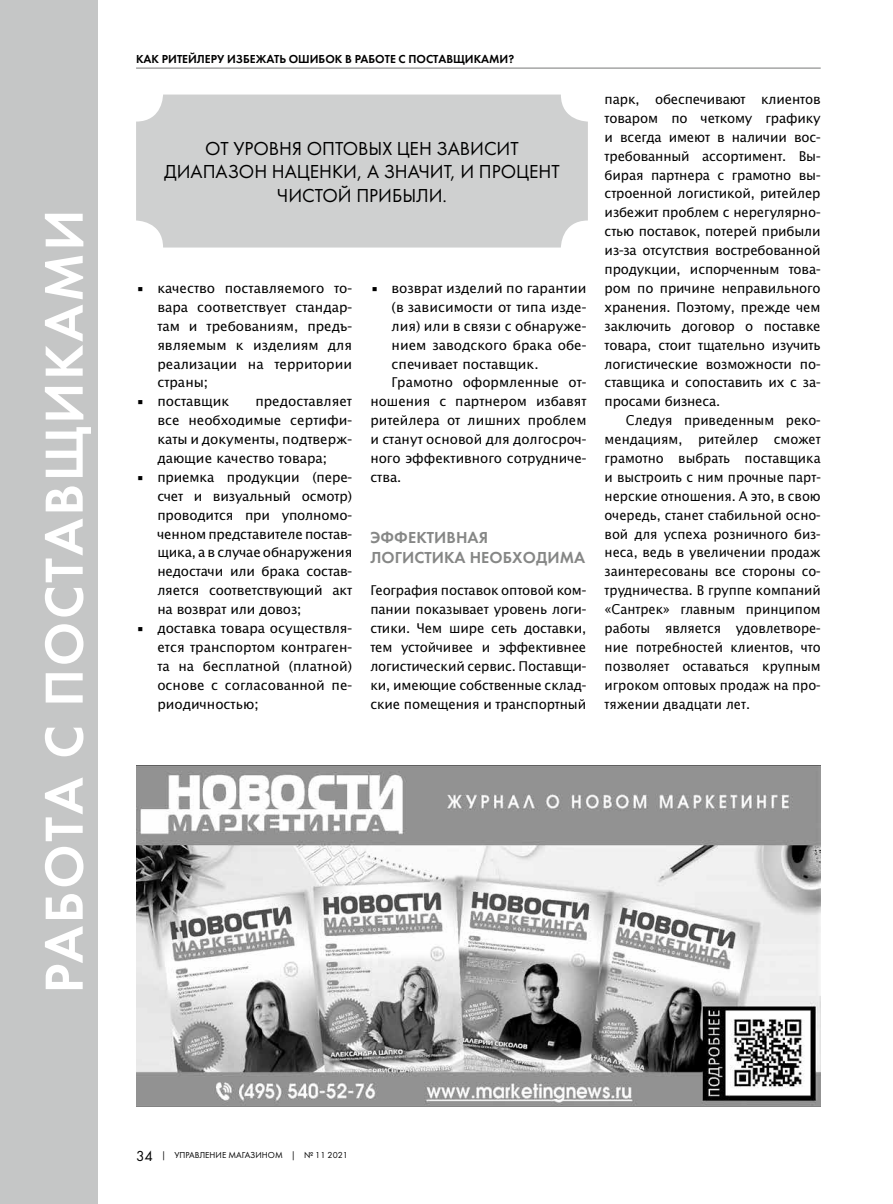
<style>
.page{position:relative;width:893px;height:1204px;background:#fff}
.page>*{position:absolute;margin:0;border:0;box-sizing:border-box;transform-origin:0 0}
.t1{font:55.5px "Futura Demi C";letter-spacing:.05em;color:#fff}
.t2{font:19.5px/23.4px "Futura Book C";color:#000;text-align:center}
.t3{font:16.5px/19.8px "Futura Demi C";letter-spacing:.005em;color:#868786}
.t4{font:13.5px/18.9px "Office Type Sans";color:#000;text-align:justify}
.t5{font:13.5px/18.9px "Office Type Sans";color:#000;text-align:justify;scale:.96 1}
.t6{font:12px "Futura Demi C";color:#000}
.t7{font:9px "Futura Book C";color:#000}
.s1{font-size:15px}
</style>
<div class="page">
<div style="left:0;top:0;width:98px;height:1203px;background:#c5c6c6"></div>
<hr style="left:136px;top:68px;width:685px;height:1px;background:#868786">
<div style="left:136px;top:95px;width:452px;height:152px;background:#cfd0d0;border-radius:27px"></div>
<img style="left:136px;top:765px;width:685px;height:341px">
<h1 class="t1" style="left:32px;top:993px;width:785px;rotate:-90deg">РАБОТА С ПОСТАВЩИКАМИ</h1>
<p class="t6" style="left:136px;top:52px;width:34px">Как ритейлеру</p>
<p class="t6" style="left:227px;top:52px;width:9px">избежать</p>
<p class="t6" style="left:289px;top:52px;width:10px">ошибок</p>
<p class="t6" style="left:345px;top:52px;width:18px">в работе</p>
<p class="t6" style="left:399px;top:52px;width:20px">с поставщиками</p>
<p class="t6" style="left:508px;top:52px;width:7px">?</p>
<h2 class="t2" style="left:164px;top:137px;width:397px">ОТ УРОВНЯ ОПТОВЫХ ЦЕН ЗАВИСИТ<br>ДИАПАЗОН НАЦЕНКИ, А ЗНАЧИТ, И ПРОЦЕНТ<br>ЧИСТОЙ ПРИБЫЛИ.</h2>
<p class="t4" style="left:157px;top:279px;width:196px;text-indent:-21px">• качество поставляемого то&shy;вара соответствует стандар&shy;там и требованиям, предъ&shy;являемым к изделиям для реализации на территории страны;</p>
<p class="t4" style="left:136px;top:392px;width:95px">• поставщик</p>
<p class="t4" style="left:157px;top:392px;width:196px;text-indent:98px">предоставляет все необходимые сертифи&shy;каты и документы, подтверж&shy;дающие качество товара;</p>
<p class="t4" style="left:157px;top:467px;width:196px;text-indent:-21px">• приемка продукции (пере&shy;счет и визуальный осмотр) проводится при уполномо&shy;ченном представителе постав&shy;щика, а в случае обнаружения недостачи или брака состав&shy;ляется соответствующий акт на возврат или довоз;</p>
<p class="t4" style="left:157px;top:618px;width:196px;text-indent:-21px">• доставка товара осуществля&shy;ется транспортом контраген&shy;та на бесплатной (платной) основе с согласованной пе&shy;риодичностью;</p>
<p class="t4" style="left:370px;top:279px;width:218px">• возврат изделий по гарантии</p>
<p class="t4" style="left:392px;top:297px;width:196px">(в зависимости от типа изде-</p>
<p class="t4" style="left:392px;top:316px;width:196px">лия) или в связи с обнаруже-</p>
<p class="t4" style="left:392px;top:335px;width:196px">нием заводского брака обе-</p>
<p class="t4" style="left:392px;top:354px;width:149px">спечивает поставщик.</p>
<p class="t4" style="left:392px;top:373px;width:196px">Грамотно оформленные от-</p>
<p class="t4" style="left:370px;top:392px;width:218px">ношения с партнером избавят</p>
<p class="t4" style="left:370px;top:411px;width:218px">ритейлера от лишних проблем</p>
<p class="t4" style="left:370px;top:430px;width:218px">и станут основой для долгосроч-</p>
<p class="t4" style="left:370px;top:448px;width:218px">ного эффективного сотрудниче-</p>
<p class="t4" style="left:370px;top:467px;width:33px">ства.</p>
<p class="t3" style="left:370px;top:527px;width:216px">ЭФФЕКТИВНАЯ<br>ЛОГИСТИКА НЕОБХОДИМА</p>
<p class="t4" style="left:370px;top:581px;width:218px">География поставок оптовой ком&shy;пании показывает уровень логи&shy;стики. Чем шире сеть доставки, тем устойчивее и эффективнее логистический сервис. Поставщи&shy;ки, имеющие собственные склад&shy;ские помещения и транспортный</p>
<p class="t4" style="left:605px;top:90px;width:218px">парк, обеспечивают клиентов товаром по четкому графику и всегда имеют в наличии вос&shy;требованный ассортимент. Вы&shy;бирая партнера с грамотно вы&shy;строенной логистикой, ритейлер избежит проблем с нерегулярно&shy;стью поставок, потерей прибыли из-за отсутствия востребованной продукции, испорченным това&shy;ром по причине неправильного хранения. Поэтому, прежде чем заключить договор о поставке товара, стоит тщательно изучить логистические возможности по&shy;ставщика и сопоставить их с за&shy;просами бизнеса.</p>
<p class="t5" style="left:605px;top:411px;width:227px;text-indent:21px">Следуя приведенным реко&shy;мендациям, ритейлер сможет грамотно выбрать поставщика и выстроить с ним прочные парт&shy;нерские отношения. А это, в свою очередь, станет стабильной осно&shy;вой для успеха розничного биз&shy;неса, ведь в увеличении продаж заинтересованы все стороны со&shy;трудничества. В группе компаний «Сантрек» главным принципом работы является удовлетворе&shy;ние потребностей клиентов, что позволяет оставаться крупным игроком оптовых продаж на про&shy;тяжении двадцати лет.</p>
<p class="t7" style="left:136px;top:1149px;width:214px"><span class="s1">34</span> | УПРАВЛЕНИЕ МАГАЗИНОМ | № 11 2021</p>
</div>
